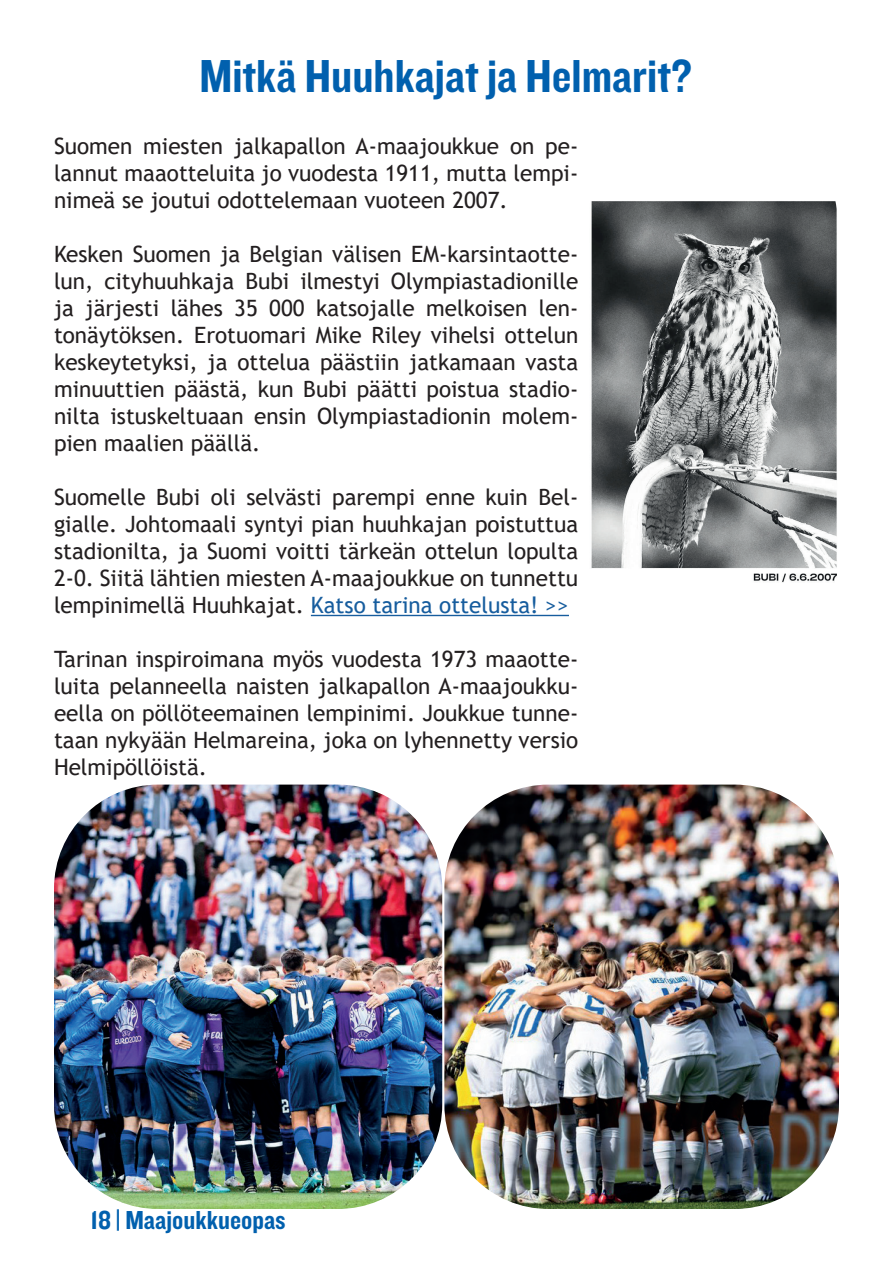
<style>
.page{position:relative;width:893px;height:1263px;background:#fff}
.page>*{position:absolute;margin:0;border:0;box-sizing:border-box;transform-origin:0 0}
.t1{font:48px "Knockout 50 Welterweight";color:#0160ae}
.t2{font:27px "Knockout 50 Welterweight";color:#0160ae}
.t3{font:22.5px/27px "Trebuchet MS";color:#231f20;text-align:justify}
.s1{color:#175d9e}
</style>
<div class="page">
<hr style="left:311px;top:615px;width:258px;height:1px;background:#175d9e">
<img style="left:591px;top:201px;width:246px;height:382px">
<img style="left:54px;top:784px;width:388px;height:425px">
<img style="left:444px;top:784px;width:395px;height:425px">
<h1 class="t1" style="left:199px;top:45px;width:494px">Mitkä Huuhkajat ja Helmarit?</h1>
<p class="t3" style="left:54px;top:132px;width:526px">Suomen miesten jalkapallon A-maajoukkue on pe&shy;lannut maaotteluita jo vuodesta 1911, mutta lempi&shy;nimeä se joutui odottelemaan vuoteen 2007.</p>
<p class="t3" style="left:54px;top:240px;width:526px">Kesken Suomen ja Belgian välisen EM-karsintaotte&shy;lun, cityhuuhkaja Bubi ilmestyi Olympiastadionille ja järjesti lähes 35 000 katsojalle melkoisen len&shy;tonäytöksen. Erotuomari Mike Riley vihelsi ottelun keskeytetyksi, ja ottelua päästiin jatkamaan vasta minuuttien päästä, kun Bubi päätti poistua stadio&shy;nilta istuskeltuaan ensin Olympiastadionin molem&shy;pien maalien päällä.</p>
<p class="t3" style="left:54px;top:483px;width:526px">Suomelle Bubi oli selvästi parempi enne kuin Bel&shy;gialle. Johtomaali syntyi pian huuhkajan poistuttua stadionilta, ja Suomi voitti tärkeän ottelun lopulta 2-0. Siitä lähtien miesten A-maajoukkue on tunnettu lempinimellä Huuhkajat. <span class="s1">Katso tarina ottelusta! &gt;&gt;</span></p>
<p class="t3" style="left:54px;top:645px;width:526px">Tarinan inspiroimana myös vuodesta 1973 maaotte&shy;luita pelanneella naisten jalkapallon A-maajoukku&shy;eella on pöllöteemainen lempinimi. Joukkue tunne&shy;taan nykyään Helmareina, joka on lyhennetty versio Helmipöllöistä.</p>
<p class="t2" style="left:91px;top:1202px;width:197px">18 | Maajoukkueopas</p>
</div>
